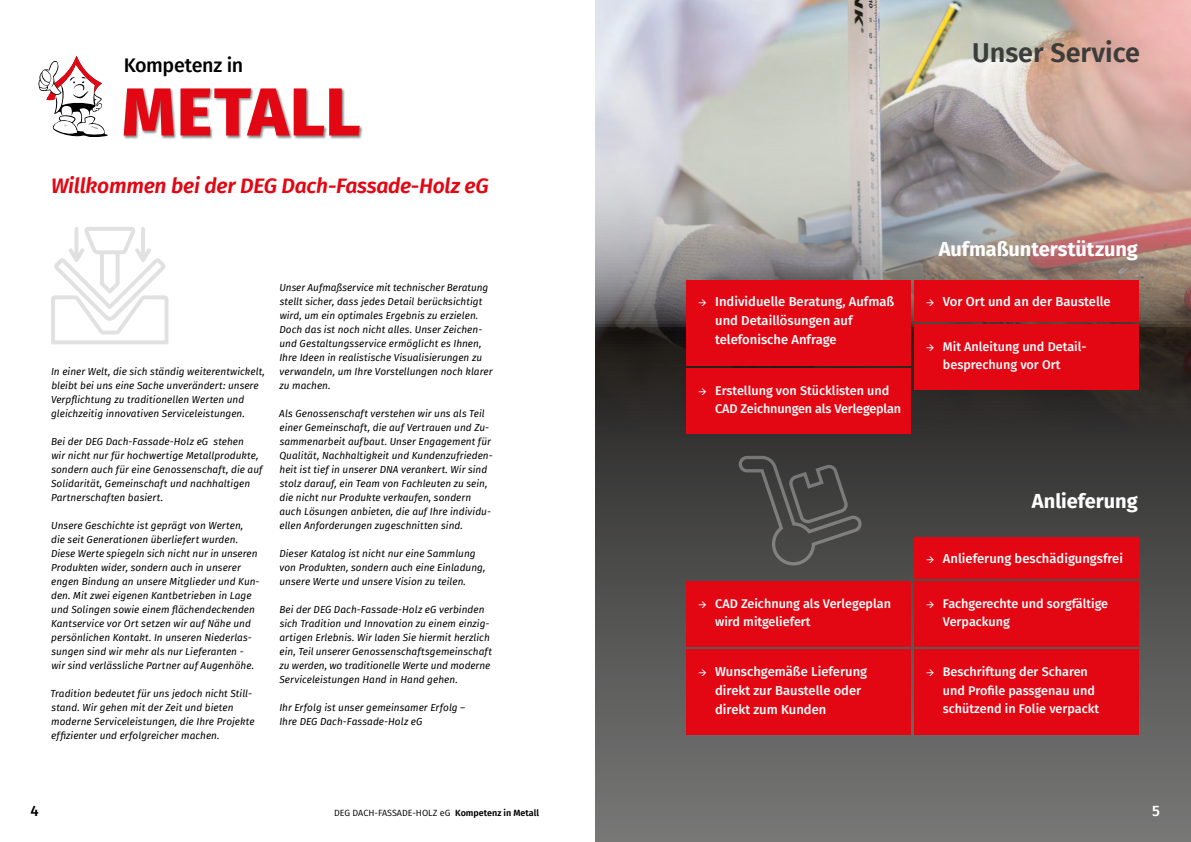
<style>
.page{position:relative;width:1191px;height:842px;background:#fff}
.page>*{position:absolute;margin:0;border:0;box-sizing:border-box;transform-origin:0 0}
.t1{font:600 27px "Fira Sans";color:#3c3c3b}
.t2{font:italic 600 21px "Fira Sans";letter-spacing:-.01em;color:#e30613}
.t3{font:700 20px "Fira Sans";letter-spacing:-.005em;color:#fff}
.t4{font:500 19.7px "Fira Sans";letter-spacing:-.02em;color:#000}
.t5{font:500 15px "Fira Sans";color:#000}
.t6{font:500 15px "Fira Sans";color:#fff}
.t7{font:500 13px/19px "Fira Sans";color:#fff}
.t8{font:500 12.6px/18.4px "Fira Sans";color:#fff}
.t9{font:italic 10px/14px "Fira Sans";letter-spacing:.005em;color:#000}
.t10{font:9px "Fira Sans";color:#000}
.s1{font-weight:600}
</style>
<div class="page">
<svg style="left:595px;top:437px;width:595px;height:405px"></svg>
<img style="left:595px;top:0;width:595px;height:437px">
<svg style="left:38px;top:56px;width:70px;height:81px"></svg>
<div style="left:686px;top:650px;width:225px;height:85px;background:#e30613"></div>
<div style="left:914px;top:537px;width:225px;height:41px;background:#e30613"></div>
<div style="left:914px;top:581px;width:225px;height:65px;background:#e30613"></div>
<div style="left:914px;top:650px;width:225px;height:85px;background:#e30613"></div>
<div style="left:686px;top:581px;width:225px;height:65px;background:#e30613"></div>
<div style="left:123px;top:88px;width:241px;height:52px;background:#000;opacity:.5"></div>
<svg style="left:124px;top:88px;width:236px;height:47px"></svg>
<svg style="left:737px;top:454px;width:128px;height:112px"></svg>
<div style="left:686px;top:280px;width:225px;height:86px;background:#e30613"></div>
<div style="left:686px;top:369px;width:225px;height:65px;background:#e30613"></div>
<div style="left:914px;top:324px;width:225px;height:65px;background:#e30613"></div>
<div style="left:914px;top:280px;width:225px;height:41px;background:#e30613"></div>
<svg style="left:51px;top:227px;width:117px;height:117px"></svg>
<h3 class="t4" style="left:124px;top:52px;width:121px">Kompetenz in</h3>
<h2 class="t2" style="left:51px;top:171px;width:439px">Willkommen bei der DEG Dach-Fassade-Holz eG</h2>
<p class="t9" style="left:51px;top:364px;width:215px">In einer Welt, die sich ständig weiterentwickelt, bleibt bei uns eine Sache unverändert: unsere Verpflichtung zu traditionellen Werten und gleichzeitig innovativen Serviceleistungen.</p>
<p class="t9" style="left:51px;top:434px;width:213px">Bei der DEG Dach-Fassade-Holz eG stehen<br>wir nicht nur für hochwertige Metallprodukte, sondern auch für eine Genossenschaft, die auf Solidarität, Gemeinschaft und nachhaltigen Partnerschaften basiert.</p>
<p class="t9" style="left:51px;top:518px;width:210px">Unsere Geschichte ist geprägt von Werten, die seit Generationen überliefert wurden.<br>Diese Werte spiegeln sich nicht nur in unseren Produkten wider, sondern auch in unserer engen Bindung an unsere Mitglieder und Kun&shy;den. Mit zwei eigenen Kantbetrieben in Lage und Solingen sowie einem flächendeckenden Kantservice vor Ort setzen wir auf Nähe und persönlichen Kontakt. In unseren Niederlas&shy;sungen sind wir mehr als nur Lieferanten - wir sind verlässliche Partner auf Augenhöhe.</p>
<p class="t9" style="left:50px;top:686px;width:206px">Tradition bedeutet für uns jedoch nicht Still&shy;stand. Wir gehen mit der Zeit und bieten moderne Serviceleistungen, die Ihre Projekte effizienter und erfolgreicher machen.</p>
<p class="t9" style="left:279px;top:280px;width:215px">Unser Aufmaßservice mit technischer Beratung stellt sicher, dass jedes Detail berücksichtigt wird, um ein optimales Ergebnis zu erzielen.<br>Doch das ist noch nicht alles. Unser Zeichen&shy;und Gestaltungsservice ermöglicht es Ihnen, Ihre Ideen in realistische Visualisierungen zu verwandeln, um Ihre Vorstellungen noch klarer zu machen.</p>
<p class="t9" style="left:279px;top:406px;width:215px">Als Genossenschaft verstehen wir uns als Teil einer Gemeinschaft, die auf Vertrauen und Zu&shy;sammenarbeit aufbaut. Unser Engagement für Qualität, Nachhaltigkeit und Kundenzufrieden&shy;heit ist tief in unserer DNA verankert. Wir sind stolz darauf, ein Team von Fachleuten zu sein, die nicht nur Produkte verkaufen, sondern auch Lösungen anbieten, die auf Ihre individu&shy;ellen Anforderungen zugeschnitten sind.</p>
<p class="t9" style="left:279px;top:546px;width:208px">Dieser Katalog ist nicht nur eine Sammlung von Produkten, sondern auch eine Einladung, unsere Werte und unsere Vision zu teilen.</p>
<p class="t9" style="left:279px;top:602px;width:214px">Bei der DEG Dach-Fassade-Holz eG verbinden sich Tradition und Innovation zu einem einzig&shy;artigen Erlebnis. Wir laden Sie hiermit herzlich ein, Teil unserer Genossenschaftsgemeinschaft zu werden, wo traditionelle Werte und moderne Serviceleistungen Hand in Hand gehen.</p>
<p class="t9" style="left:279px;top:700px;width:188px">Ihr Erfolg ist unser gemeinsamer Erfolg –<br>Ihre DEG Dach-Fassade-Holz eG</p>
<h1 class="t1" style="left:972px;top:34px;width:169px">Unser Service</h1>
<h3 class="t7" style="left:715px;top:292px;width:181px;text-indent:-17px">→ Individuelle Beratung, Aufmaß und Detaillösungen auf telefonische Anfrage</h3>
<p class="t8" style="left:715px;top:381px;width:188px;text-indent:-17px">→ Erstellung von Stücklisten und<br>CAD Zeichnungen als Verlegeplan</p>
<h3 class="t3" style="left:938px;top:232px;width:201px">Aufmaßunterstützung</h3>
<h3 class="t7" style="left:926px;top:292px;width:186px">→ Vor Ort und an der Baustelle</h3>
<p class="t8" style="left:943px;top:337px;width:145px;text-indent:-17px">→ Mit Anleitung und Detail&shy;besprechung vor Ort</p>
<p class="t8" style="left:715px;top:594px;width:177px;text-indent:-17px">→ CAD Zeichnung als Verlegeplan wird mitgeliefert</p>
<h3 class="t7" style="left:715px;top:662px;width:154px;text-indent:-17px">→ Wunschgemäße Lieferung direkt zur Baustelle oder direkt zum Kunden</h3>
<h3 class="t3" style="left:1032px;top:484px;width:107px">Anlieferung</h3>
<h3 class="t7" style="left:926px;top:549px;width:199px">→ Anlieferung beschädigungsfrei</h3>
<p class="t8" style="left:943px;top:594px;width:167px;text-indent:-17px">→ Fachgerechte und sorgfältige<br>Verpackung</p>
<p class="t8" style="left:943px;top:662px;width:158px;text-indent:-17px">→ Beschriftung der Scharen und Profile passgenau und schützend in Folie verpackt</p>
<h3 class="t5" style="left:30px;top:800px;width:10px">4</h3>
<p class="t10" style="left:334px;top:807px;width:206px">DEG DACH-FASSADE-HOLZ eG <span class="s1">Kompetenz in Metall</span></p>
<h3 class="t6" style="left:1152px;top:800px;width:9px">5</h3>
</div>
